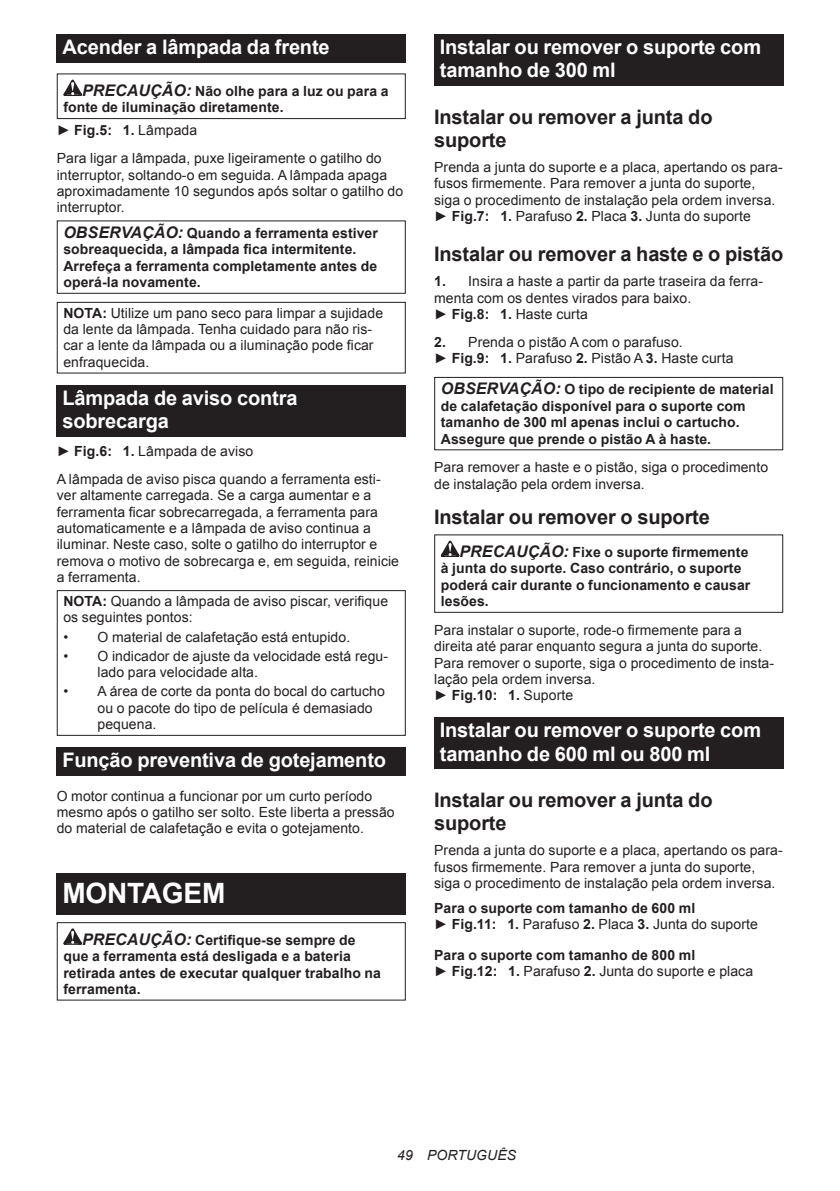
<style>
.page{position:relative;width:840px;height:1191px;background:#fff}
.page>*{position:absolute;margin:0;border:0;box-sizing:border-box;transform-origin:0 0}
.t1{font:700 28px "Arial";letter-spacing:-.01em;color:#fff}
.t2{font:700 20px/23.4px "Arial";letter-spacing:-.01em;color:#fff}
.t3{font:700 20px/23.4px "Arial";letter-spacing:-.01em;color:#231f20}
.t4{font:14px/16.4px "Arial";letter-spacing:.005em;color:#231f20}
.t5{font:700 14px/16.4px "Arial";letter-spacing:.005em;color:#231f20}
.t6{font:italic 14px "Arial";letter-spacing:.005em;color:#231f20}
.s1{font-style:italic;font-size:16px}
.s2{font-weight:700}
.s3{font-weight:400}
</style>
<div class="page">
<div style="left:57px;top:34px;width:348px;height:29px;background:#231f20"></div>
<svg style="left:63px;top:80px;width:19px;height:16px"></svg>
<div style="left:57px;top:73px;width:348px;height:46px;border:1px solid #231f20"></div>
<div style="left:57px;top:220px;width:348px;height:74px;border:1px solid #231f20"></div>
<div style="left:57px;top:302px;width:348px;height:71px;border:1px solid #231f20"></div>
<div style="left:57px;top:385px;width:348px;height:52px;background:#231f20"></div>
<div style="left:57px;top:590px;width:348px;height:146px;border:1px solid #231f20"></div>
<div style="left:57px;top:747px;width:348px;height:28px;background:#231f20"></div>
<div style="left:57px;top:873px;width:348px;height:41px;background:#231f20"></div>
<svg style="left:63px;top:928px;width:19px;height:16px"></svg>
<div style="left:57px;top:922px;width:348px;height:78px;border:1px solid #231f20"></div>
<div style="left:434px;top:34px;width:348px;height:52px;background:#231f20"></div>
<div style="left:434px;top:377px;width:348px;height:73px;border:1px solid #231f20"></div>
<svg style="left:440px;top:540px;width:19px;height:17px"></svg>
<div style="left:434px;top:534px;width:348px;height:79px;border:1px solid #231f20"></div>
<div style="left:434px;top:717px;width:348px;height:52px;background:#231f20"></div>
<h2 class="t2" style="left:62px;top:36px;width:268px">Acender a lâmpada da frente</h2>
<p class="t5" style="left:63px;top:83px;width:326px;text-indent:19px"><span class="s1">PRECAUÇÃO:</span> Não olhe para a luz ou para a fonte de iluminação diretamente.</p>
<p class="t4" style="left:57px;top:117px;width:326px;line-height:27.8px">► <span class="s2">Fig.5: 1.</span> Lâmpada<br>Para ligar a lâmpada, puxe ligeiramente o gatilho do</p>
<p class="t4" style="left:57px;top:167px;width:348px">interruptor, soltando-o em seguida. A lâmpada apaga aproximadamente 10 segundos após soltar o gatilho do interruptor.</p>
<p class="t5" style="left:63px;top:225px;width:316px"><span class="s1">OBSERVAÇÃO:</span> Quando a ferramenta estiver sobreaquecida, a lâmpada fica intermitente.<br>Arrefeça a ferramenta completamente antes de operá-la novamente.</p>
<p class="t4" style="left:63px;top:305px;width:321px"><span class="s2">NOTA:</span> Utilize um pano seco para limpar a sujidade da lente da lâmpada. Tenha cuidado para não ris&shy;car a lente da lâmpada ou a iluminação pode ficar enfraquecida.</p>
<h2 class="t2" style="left:62px;top:387px;width:236px">Lâmpada de aviso contra sobrecarga</h2>
<p class="t4" style="left:57px;top:437px;width:325px;line-height:27.8px">► <span class="s2">Fig.6: 1.</span> Lâmpada de aviso<br>A lâmpada de aviso pisca quando a ferramenta esti-</p>
<p class="t4" style="left:57px;top:487px;width:343px">ver altamente carregada. Se a carga aumentar e a ferramenta ficar sobrecarregada, a ferramenta para automaticamente e a lâmpada de aviso continua a iluminar. Neste caso, solte o gatilho do interruptor e remova o motivo de sobrecarga e, em seguida, reinicie a ferramenta.</p>
<p class="t4" style="left:63px;top:593px;width:326px"><span class="s2">NOTA:</span> Quando a lâmpada de aviso piscar, verifique os seguintes pontos:</p>
<p class="t4" style="left:63px;top:628px;width:288px">• O material de calafetação está entupido.</p>
<p class="t4" style="left:97px;top:648px;width:292px;text-indent:-34px">• O indicador de ajuste da velocidade está regu&shy;lado para velocidade alta.</p>
<p class="t4" style="left:97px;top:683px;width:289px;text-indent:-34px">• A área de corte da ponta do bocal do cartucho ou o pacote do tipo de película é demasiado pequena.</p>
<h2 class="t2" style="left:62px;top:749px;width:325px">Função preventiva de gotejamento</h2>
<p class="t4" style="left:57px;top:787px;width:339px">O motor continua a funcionar por um curto período mesmo após o gatilho ser solto. Este liberta a pressão do material de calafetação e evita o gotejamento.</p>
<h1 class="t1" style="left:62px;top:874px;width:164px">MONTAGEM</h1>
<p class="t5" style="left:63px;top:932px;width:319px;text-indent:19px"><span class="s1">PRECAUÇÃO:</span> Certifique-se sempre de que a ferramenta está desligada e a bateria retirada antes de executar qualquer trabalho na ferramenta.</p>
<h2 class="t2" style="left:439px;top:36px;width:322px">Instalar ou remover o suporte com tamanho de 300 ml</h2>
<h2 class="t3" style="left:434px;top:105px;width:280px">Instalar ou remover a junta do suporte</h2>
<p class="t4" style="left:434px;top:159px;width:350px">Prenda a junta do suporte e a placa, apertando os para&shy;fusos firmemente. Para remover a junta do suporte, siga o procedimento de instalação pela ordem inversa. ► <span class="s2">Fig.7: 1.</span> Parafuso <span class="s2">2.</span> Placa <span class="s2">3.</span> Junta do suporte</p>
<h2 class="t3" style="left:434px;top:243px;width:350px">Instalar ou remover a haste e o pistão</h2>
<p class="t4" style="left:434px;top:273px;width:330px"><span class="s2">1.</span> Insira a haste a partir da parte traseira da ferra&shy;menta com os dentes virados para baixo.<br>► <span class="s2">Fig.8: 1.</span> Haste curta</p>
<p class="t4" style="left:434px;top:334px;width:300px"><span class="s2">2.</span> Prenda o pistão A com o parafuso.<br>► <span class="s2">Fig.9: 1.</span> Parafuso <span class="s2">2.</span> Pistão A <span class="s2">3.</span> Haste curta</p>
<p class="t5" style="left:440px;top:382px;width:334px"><span class="s1">OBSERVAÇÃO:</span> O tipo de recipiente de material de calafetação disponível para o suporte com tamanho de 300 ml apenas inclui o cartucho.<br>Assegure que prende o pistão A à haste.</p>
<p class="t4" style="left:434px;top:459px;width:335px">Para remover a haste e o pistão, siga o procedimento de instalação pela ordem inversa.</p>
<h2 class="t3" style="left:434px;top:505px;width:277px">Instalar ou remover o suporte</h2>
<p class="t5" style="left:440px;top:544px;width:311px;text-indent:19px"><span class="s1">PRECAUÇÃO:</span> Fixe o suporte firmemente à junta do suporte. Caso contrário, o suporte poderá cair durante o funcionamento e causar lesões.</p>
<p class="t4" style="left:434px;top:622px;width:341px">Para instalar o suporte, rode-o firmemente para a direita até parar enquanto segura a junta do suporte.<br>Para remover o suporte, siga o procedimento de insta&shy;lação pela ordem inversa.<br>► <span class="s2">Fig.10: 1.</span> Suporte</p>
<h2 class="t2" style="left:439px;top:719px;width:322px">Instalar ou remover o suporte com tamanho de 600 ml ou 800 ml</h2>
<h2 class="t3" style="left:434px;top:789px;width:280px">Instalar ou remover a junta do suporte</h2>
<p class="t4" style="left:434px;top:842px;width:350px">Prenda a junta do suporte e a placa, apertando os para&shy;fusos firmemente. Para remover a junta do suporte, siga o procedimento de instalação pela ordem inversa.</p>
<p class="t5" style="left:434px;top:900px;width:325px">Para o suporte com tamanho de 600 ml<br><span class="s3">►</span> Fig.11: 1. <span class="s3">Parafuso</span> 2. <span class="s3">Placa</span> 3. <span class="s3">Junta do suporte</span></p>
<p class="t5" style="left:434px;top:947px;width:320px">Para o suporte com tamanho de 800 ml<br><span class="s3">►</span> Fig.12: 1. <span class="s3">Parafuso</span> 2. <span class="s3">Junta do suporte e placa</span></p>
<p class="t6" style="left:397px;top:1146px;width:120px">49 PORTUGUÊS</p>
</div>
